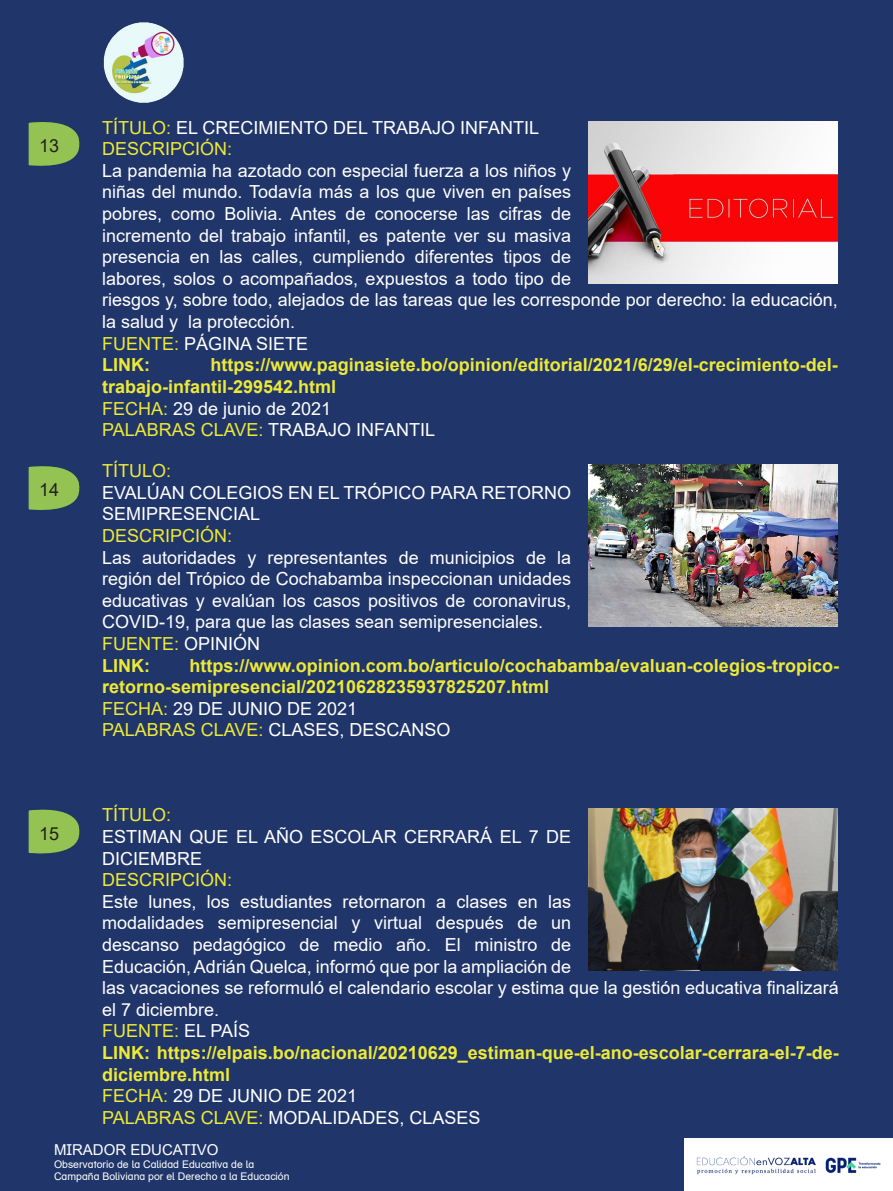
<style>
.page{position:relative;width:893px;height:1191px;background:#203569}
.page>*{position:absolute;margin:0;border:0;box-sizing:border-box;transform-origin:0 0}
.t1{font:18px/21.6px "Arial";color:#fff}
.t2{font:700 18px/21.6px "Arial";color:#ede938}
.t3{font:18px "Arial";color:#ede938}
.t4{font:18px "Arial";color:#231f20}
.t5{font:15px "Arial";color:#fff}
.t6{font:10.5px "Arial";color:#fff}
.s1{color:#ede938}
.s2{color:#fff}
</style>
<div class="page">
<img style="left:103px;top:22px;width:81px;height:81px">
<svg style="left:28px;top:122px;width:52px;height:44px;background:#81ad55"></svg>
<svg style="left:28px;top:466px;width:52px;height:44px;background:#81ad55"></svg>
<svg style="left:28px;top:809px;width:52px;height:45px;background:#7faa56"></svg>
<img style="left:588px;top:122px;width:250px;height:161px">
<img style="left:588px;top:465px;width:250px;height:161px">
<img style="left:588px;top:809px;width:250px;height:162px">
<img style="left:685px;top:1138px;width:208px;height:52px">
<p class="t4" style="left:39px;top:133px;width:22px">13</p>
<p class="t4" style="left:39px;top:477px;width:22px">14</p>
<p class="t1" style="left:102px;top:116px;width:439px"><span class="s1">TÍTULO:</span> EL CRECIMIENTO DEL TRABAJO INFANTIL</p>
<p class="t3" style="left:102px;top:136px;width:132px">DESCRIPCIÓN:</p>
<p class="t1" style="left:102px;top:160px;width:737px">La pandemia ha azotado con especial fuerza a los niños y<br>niñas del mundo. Todavía más a los que viven en países<br>pobres, como Bolivia. Antes de conocerse las cifras de<br>incremento del trabajo infantil, es patente ver su masiva<br>presencia en las calles, cumpliendo diferentes tipos de<br>labores, solos o acompañados, expuestos a todo tipo de<br>riesgos y, sobre todo, alejados de las tareas que les corresponde por derecho: la educación, la salud y la protección.</p>
<p class="t1" style="left:102px;top:332px;width:208px"><span class="s1">FUENTE:</span> PÁGINA SIETE</p>
<p class="t2" style="left:102px;top:354px;width:49px">LINK:</p>
<p class="t2" style="left:102px;top:354px;width:737px;text-indent:108px">https://www.paginasiete.bo/opinion/editorial/2021/6/29/el-crecimiento-del&shy;trabajo-infantil-299542.html</p>
<p class="t1" style="left:102px;top:397px;width:231px"><span class="s1">FECHA:</span> 29 de junio de 2021</p>
<p class="t1" style="left:102px;top:419px;width:335px"><span class="s1">PALABRAS CLAVE:</span> TRABAJO INFANTIL</p>
<p class="t3" style="left:102px;top:458px;width:71px">TÍTULO:</p>
<p class="t1" style="left:102px;top:481px;width:471px">EVALÚAN COLEGIOS EN EL TRÓPICO PARA RETORNO<br>SEMIPRESENCIAL</p>
<p class="t3" style="left:102px;top:523px;width:132px">DESCRIPCIÓN:</p>
<p class="t1" style="left:102px;top:546px;width:471px;text-align:justify">Las autoridades y representantes de municipios de la región del Trópico de Cochabamba inspeccionan unidades educativas y evalúan los casos positivos de coronavirus, COVID-19, para que las clases sean semipresenciales.</p>
<p class="t3" style="left:102px;top:631px;width:160px">FUENTE: <span class="s2">OPINIÓN</span></p>
<p class="t2" style="left:102px;top:654px;width:49px">LINK:</p>
<p class="t2" style="left:102px;top:654px;width:738px;text-indent:87px">https://www.opinion.com.bo/articulo/cochabamba/evaluan-colegios-tropico&shy;retorno-semipresencial/20210628235937825207.html</p>
<p class="t1" style="left:102px;top:697px;width:257px"><span class="s1">FECHA:</span> 29 DE JUNIO DE 2021</p>
<p class="t1" style="left:102px;top:719px;width:350px"><span class="s1">PALABRAS CLAVE:</span> CLASES, DESCANSO</p>
<p class="t3" style="left:102px;top:802px;width:71px">TÍTULO:</p>
<p class="t1" style="left:102px;top:825px;width:471px">ESTIMAN QUE EL AÑO ESCOLAR CERRARÁ EL 7 DE<br>DICIEMBRE</p>
<p class="t3" style="left:102px;top:867px;width:132px">DESCRIPCIÓN:</p>
<p class="t1" style="left:102px;top:890px;width:738px">Este lunes, los estudiantes retornaron a clases en las<br>modalidades semipresencial y virtual después de un<br>descanso pedagógico de medio año. El ministro de<br>Educación, Adrián Quelca, informó que por la ampliación de<br>las vacaciones se reformuló el calendario escolar y estima que la gestión educativa finalizará el 7 diciembre.</p>
<p class="t3" style="left:102px;top:1018px;width:150px">FUENTE: <span class="s2">EL PAÍS</span></p>
<p class="t2" style="left:102px;top:1042px;width:738px">LINK: https://elpais.bo/nacional/20210629_estiman-que-el-ano-escolar-cerrara-el-7-de&shy;diciembre.html</p>
<p class="t1" style="left:102px;top:1085px;width:257px"><span class="s1">FECHA:</span> 29 DE JUNIO DE 2021</p>
<p class="t1" style="left:102px;top:1106px;width:380px"><span class="s1">PALABRAS CLAVE:</span> MODALIDADES, CLASES</p>
<p class="t5" style="left:54px;top:1139px;width:166px">MIRADOR EDUCATIVO</p>
<p class="t6" style="left:54px;top:1157px;width:202px">Observatorio de la Calidad Educativa de la</p>
<p class="t6" style="left:54px;top:1169px;width:237px">Campaña Boliviana por el Derecho a la Educación</p>
<p class="t4" style="left:39px;top:821px;width:22px">15</p>
</div>
